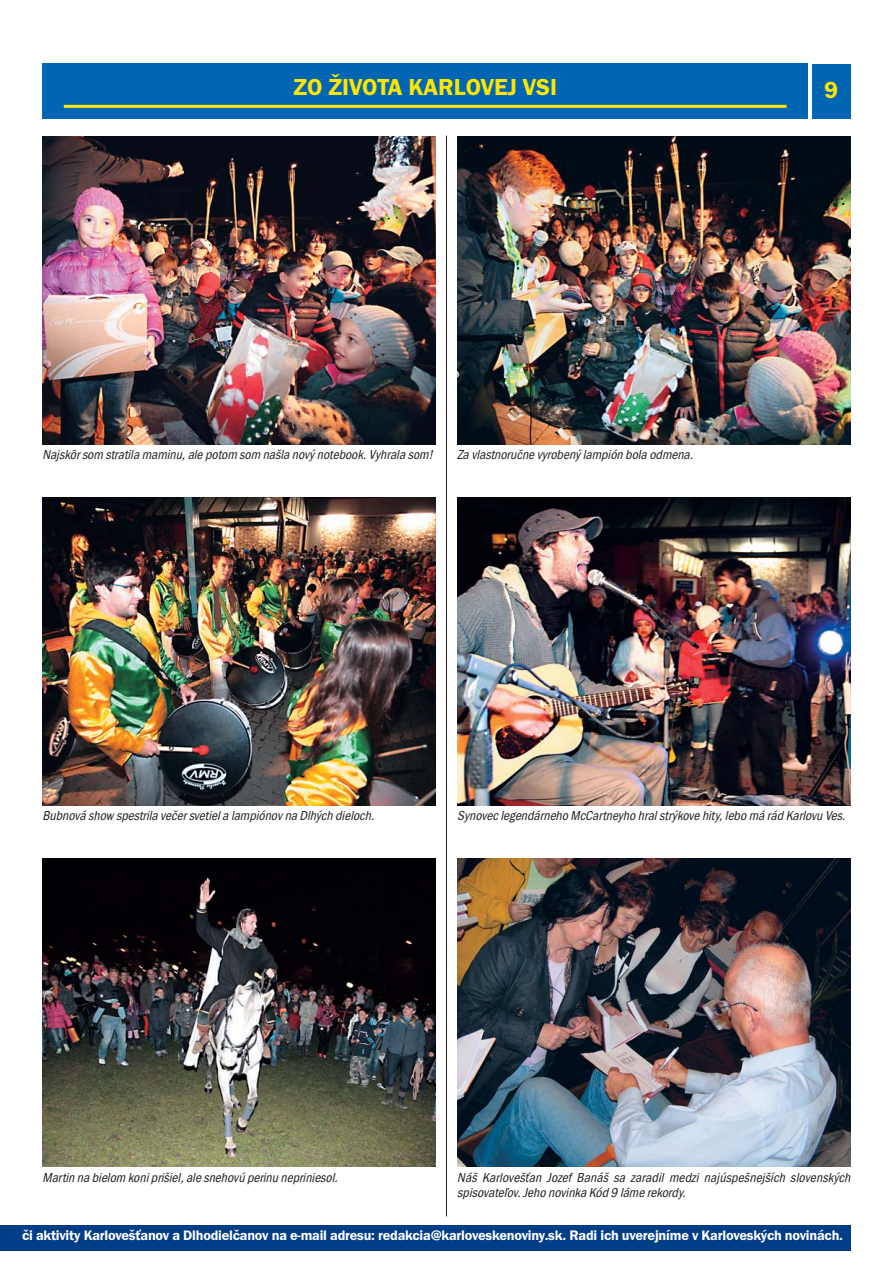
<style>
.page{position:relative;width:893px;height:1276px;background:#fff}
.page>*{position:absolute;margin:0;border:0;box-sizing:border-box;transform-origin:0 0}
.t1{font:600 24px "Franklin Got Itc TCE";color:#ffe600}
.t2{font:600 14.25px "Franklin Got Itc TCE";letter-spacing:-.015em;color:#fff}
.t3{font:italic condensed 13.5px/15px "Franklin Got Itc TCE";color:#231f20}
</style>
<div class="page">
<div style="left:43px;top:64px;width:765px;height:55px;background:#0066b3"></div>
<hr style="left:64px;top:105px;width:723px;height:3px;background:#ffe600">
<div style="left:812px;top:64px;width:38px;height:54px;background:#0066b3"></div>
<div style="left:0;top:1224px;width:850px;height:26px;background:#023e88"></div>
<img style="left:43px;top:136px;width:393px;height:308px">
<img style="left:457px;top:136px;width:393px;height:308px">
<img style="left:43px;top:497px;width:393px;height:308px">
<img style="left:457px;top:497px;width:393px;height:308px">
<img style="left:43px;top:858px;width:393px;height:309px">
<img style="left:457px;top:858px;width:393px;height:309px">
<hr style="left:446px;top:136px;width:1px;height:1080px;background:#231f20">
<h1 class="t1" style="left:293px;top:79px;width:265px">ZO ŽIVOTA KARLOVEJ VSI</h1>
<h1 class="t1" style="left:824px;top:82px;width:16px">9</h1>
<p class="t3" style="left:43px;top:448px;width:395px">Najskôrsom stratila maminu,ale potom som našla nový notebook.Vyhrala som!</p>
<p class="t3" style="left:457px;top:448px;width:240px">Za vlastnoručne vyrobený lampión bola odmena.</p>
<p class="t3" style="left:43px;top:809px;width:336px">Bubnová show spestrila večersvetiela lampiónovna Dlhých dieloch.</p>
<p class="t3" style="left:457px;top:809px;width:392px">Synovec legendárneho McCartneyho hralstrýkove hity,lebo má rád Karlovu Ves.</p>
<p class="t3" style="left:43px;top:1170px;width:299px">Martin na bielom koniprišiel,ale snehovú perinu nepriniesol.</p>
<p class="t3" style="left:457px;top:1170px;width:397px">Náš Karlovešťan Jozef Banáš sa zaradil medzi naj úspešnejších slovenských spisovateľov.Jeho novinka Kód 9 láme rekordy.</p>
<p class="t2" style="left:22px;top:1230px;width:822px">či aktivity Karlovešťanov a Dlhodielčanov na e-mail adresu: redakcia@karloveskenoviny.sk. Radi ich uverejníme v Karloveských novinách.</p>
</div>
